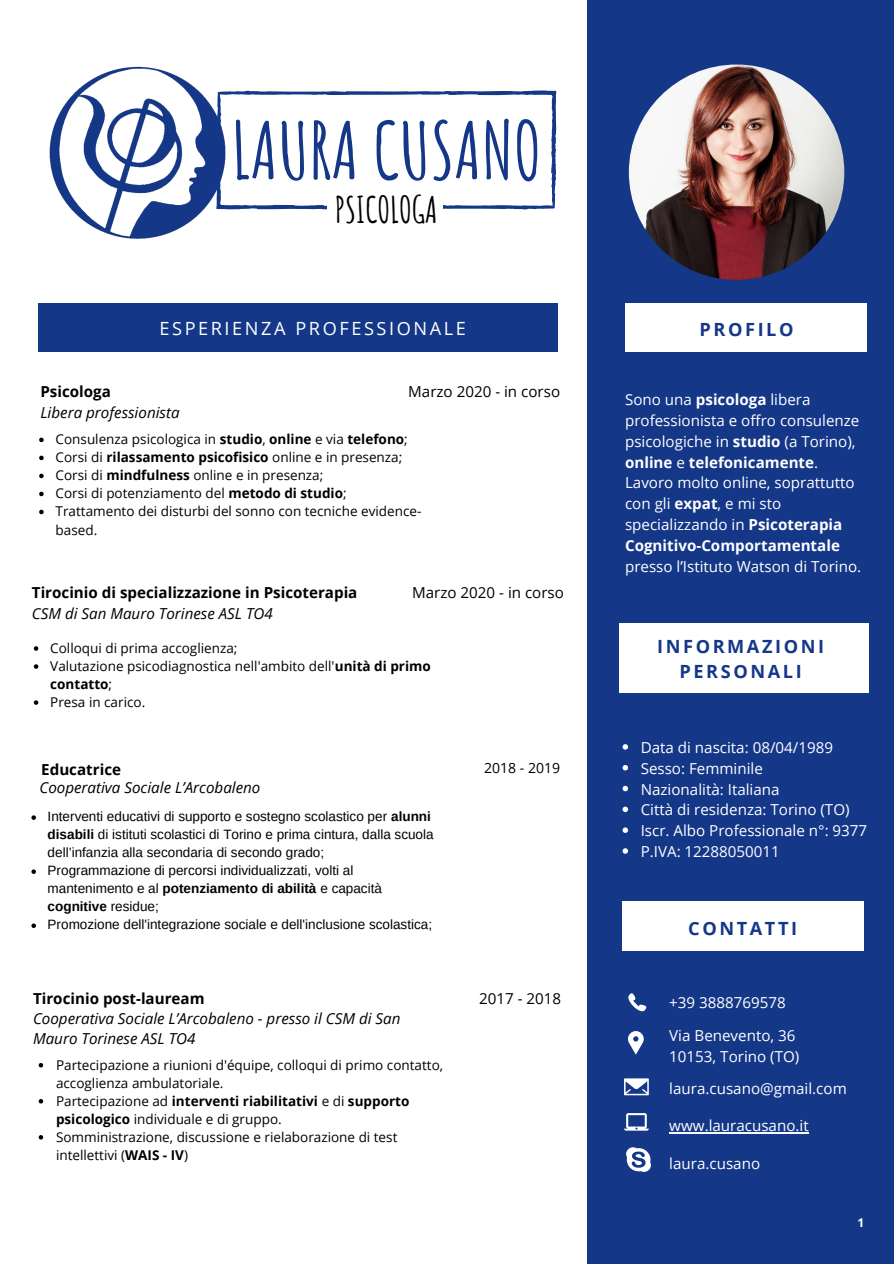
<style>
.page{position:relative;width:894px;height:1264px;background:#fff}
.page>*{position:absolute;margin:0;border:0;box-sizing:border-box;transform-origin:0 0}
.t1{font:700 77.7px "Amatic SC";color:#143788}
.t2{font:700 35.85px "Amatic SC";color:#000}
.t3{font:700 18.15px/25.2px "Open Sans";letter-spacing:.14em;color:#143788;text-align:center}
.t4{font:18.15px "Open Sans";letter-spacing:.14em;color:#fff}
.t5{font:15.15px/20.9px "Open Sans";color:#fff}
.t6{font:italic 15.15px/20.2px "Open Sans";color:#000}
.t7{font:700 15.15px "Open Sans";color:#000}
.t8{font:15.15px "Open Sans";color:#000}
.t9{font:14.1px "Open Sans";color:#000}
.t10{font:13.5px/18px "Open Sans";color:#000}
.t11{font:13.5px/18px "Arimo";color:#000}
.t12{font:700 13.5px/18px "Open Sans";color:#000}
.t13{font:700 12px "Open Sans";color:#fff}
.s1{font-weight:700}
.s2{font-weight:400}
</style>
<div class="page">
<div style="left:587px;top:0;width:306px;height:1263px;background:#143788"></div>
<img style="left:628px;top:65px;width:216px;height:215px;border-radius:50%">
<div style="left:619px;top:623px;width:249px;height:69px;background:#fff"></div>
<svg style="left:622px;top:744px;width:6px;height:5px"></svg>
<svg style="left:622px;top:765px;width:6px;height:5px"></svg>
<svg style="left:622px;top:785px;width:6px;height:6px"></svg>
<svg style="left:622px;top:806px;width:6px;height:6px"></svg>
<svg style="left:622px;top:827px;width:6px;height:6px"></svg>
<svg style="left:622px;top:848px;width:6px;height:5px"></svg>
<div style="left:38px;top:303px;width:519px;height:49px;background:#143788"></div>
<svg style="left:31px;top:815px;width:5px;height:4px"></svg>
<svg style="left:31px;top:869px;width:5px;height:5px"></svg>
<svg style="left:31px;top:923px;width:5px;height:5px"></svg>
<img style="left:49px;top:66px;width:266px;height:173px">
<svg style="left:216px;top:90px;width:340px;height:119px"></svg>
<div style="left:327px;top:180px;width:115px;height:41px;background:#fff"></div>
<svg style="left:39px;top:1063px;width:4px;height:4px"></svg>
<svg style="left:39px;top:1099px;width:4px;height:4px"></svg>
<svg style="left:39px;top:1135px;width:4px;height:4px"></svg>
<svg style="left:39px;top:437px;width:5px;height:5px"></svg>
<svg style="left:39px;top:455px;width:5px;height:5px"></svg>
<svg style="left:39px;top:473px;width:5px;height:5px"></svg>
<svg style="left:39px;top:491px;width:5px;height:5px"></svg>
<svg style="left:39px;top:509px;width:5px;height:5px"></svg>
<svg style="left:34px;top:646px;width:4px;height:4px"></svg>
<svg style="left:34px;top:664px;width:4px;height:4px"></svg>
<svg style="left:34px;top:700px;width:4px;height:4px"></svg>
<svg style="left:628px;top:993px;width:18px;height:18px"></svg>
<svg style="left:624px;top:1078px;width:24px;height:17px"></svg>
<div style="left:621px;top:901px;width:242px;height:49px;background:#fff"></div>
<svg style="left:628px;top:1031px;width:15px;height:23px"></svg>
<svg style="left:624px;top:1113px;width:24px;height:17px"></svg>
<svg style="left:626px;top:1147px;width:24px;height:24px"></svg>
<hr style="left:669px;top:1132px;width:139px;height:1px;background:#fff">
<div style="left:625px;top:303px;width:241px;height:49px;background:#fff"></div>
<p class="t1" style="left:231px;top:100px;width:311px">LAURA CUSANO</p>
<p class="t2" style="left:335px;top:187px;width:104px">PSICOLOGA</p>
<p class="t4" style="left:159px;top:315px;width:308px">ESPERIENZA PROFESSIONALE</p>
<p class="t7" style="left:40px;top:381px;width:72px">Psicologa</p>
<p class="t6" style="left:40px;top:402px;width:140px">Libera professionista</p>
<p class="t10" style="left:56px;top:430px;width:353px">Consulenza psicologica in <span class="s1">studio</span>, <span class="s1">online</span> e via <span class="s1">telefono</span>;</p>
<p class="t10" style="left:56px;top:448px;width:348px">Corsi di <span class="s1">rilassamento psicofisico</span> online e in presenza;</p>
<p class="t10" style="left:56px;top:466px;width:269px">Corsi di <span class="s1">mindfulness</span> online e in presenza;</p>
<p class="t10" style="left:56px;top:484px;width:292px">Corsi di potenziamento del <span class="s1">metodo di studio</span>;</p>
<p class="t10" style="left:56px;top:502px;width:367px">Trattamento dei disturbi del sonno con tecniche evidence&shy;based.</p>
<p class="t8" style="left:408px;top:381px;width:153px">Marzo 2020 - in corso</p>
<p class="t7" style="left:32px;top:581px;width:327px">Tirocinio di specializzazione in Psicoterapia</p>
<p class="t6" style="left:32px;top:602px;width:242px">CSM di San Mauro Torinese ASL TO4</p>
<p class="t10" style="left:50px;top:638px;width:189px">Colloqui di prima accoglienza;</p>
<p class="t10" style="left:50px;top:656px;width:382px">Valutazione psicodiagnostica nell'ambito dell'<span class="s1">unità di primo contatto</span>;</p>
<p class="t10" style="left:50px;top:693px;width:96px">Presa in carico.</p>
<p class="t8" style="left:412px;top:581px;width:153px">Marzo 2020 - in corso</p>
<p class="t7" style="left:41px;top:758px;width:81px">Educatrice</p>
<p class="t9" style="left:484px;top:757px;width:78px">2018 - 2019</p>
<p class="t6" style="left:40px;top:776px;width:222px">Cooperativa Sociale L’Arcobaleno</p>
<p class="t11" style="left:48px;top:807px;width:387px">Interventi educativi di supporto e sostegno scolastico per <span class="s1">alunni disabili</span> di istituti scolastici di Torino e prima cintura, dalla scuola dell’infanzia alla secondaria di secondo grado;</p>
<p class="t11" style="left:48px;top:861px;width:336px">Programmazione di percorsi individualizzati, volti al mantenimento e al <span class="s1">potenziamento di abilità</span> e capacità <span class="s1">cognitive</span> residue;</p>
<p class="t11" style="left:48px;top:915px;width:386px">Promozione dell'integrazione sociale e dell'inclusione scolastica;</p>
<p class="t7" style="left:33px;top:987px;width:173px">Tirocinio post-lauream</p>
<p class="t6" style="left:33px;top:1007px;width:369px">Cooperativa Sociale L’Arcobaleno - presso il CSM di San<br>Mauro Torinese ASL TO4</p>
<p class="t10" style="left:56px;top:1055px;width:388px">Partecipazione a riunioni d'équipe, colloqui di primo contatto, accoglienza ambulatoriale.</p>
<p class="t12" style="left:56px;top:1091px;width:355px"><span class="s2">Partecipazione ad</span> interventi riabilitativi <span class="s2">e di</span> supporto psicologico <span class="s2">individuale e di gruppo.</span></p>
<p class="t10" style="left:56px;top:1127px;width:343px">Somministrazione, discussione e rielaborazione di test intellettivi (<span class="s1">WAIS - IV</span>)</p>
<p class="t8" style="left:479px;top:987px;width:84px">2017 - 2018</p>
<p class="t3" style="left:699px;top:316px;width:95px">PROFILO</p>
<p class="t5" style="left:625px;top:389px;width:236px">Sono una <span class="s1">psicologa</span> libera professionista e offro consulenze psicologiche in <span class="s1">studio</span> (a Torino), <span class="s1">online</span> e <span class="s1">telefonicamente</span>.</p>
<p class="t5" style="left:625px;top:472px;width:238px">Lavoro molto online, soprattutto con gli <span class="s1">expat</span>, e mi sto specializzando in <span class="s1">Psicoterapia<br>Cognitivo-Comportamentale </span>presso l’Istituto Watson di Torino.</p>
<p class="t3" style="left:657px;top:633px;width:168px">INFORMAZIONI<br>PERSONALI</p>
<p class="t5" style="left:640px;top:736px;width:194px">Data di nascita: 08/04/1989</p>
<p class="t5" style="left:640px;top:757px;width:124px">Sesso: Femminile</p>
<p class="t5" style="left:640px;top:778px;width:140px">Nazionalità: Italiana</p>
<p class="t5" style="left:640px;top:799px;width:210px">Città di residenza: Torino (TO)</p>
<p class="t5" style="left:640px;top:820px;width:228px">Iscr. Albo Professionale n°: 9377</p>
<p class="t5" style="left:640px;top:840px;width:141px">P.IVA: 12288050011</p>
<p class="t3" style="left:688px;top:915px;width:110px">CONTATTI</p>
<p class="t5" style="left:669px;top:991px;width:118px">+39 3888769578</p>
<p class="t5" style="left:669px;top:1024px;width:128px">Via Benevento, 36</p>
<p class="t5" style="left:669px;top:1045px;width:131px">10153, Torino (TO)</p>
<p class="t5" style="left:669px;top:1077px;width:179px">laura.cusano@gmail.com</p>
<p class="t5" style="left:669px;top:1114px;width:141px">www.lauracusano.it</p>
<p class="t5" style="left:669px;top:1152px;width:92px">laura.cusano</p>
<p class="t13" style="left:857px;top:1214px;width:8px">1</p>
</div>
